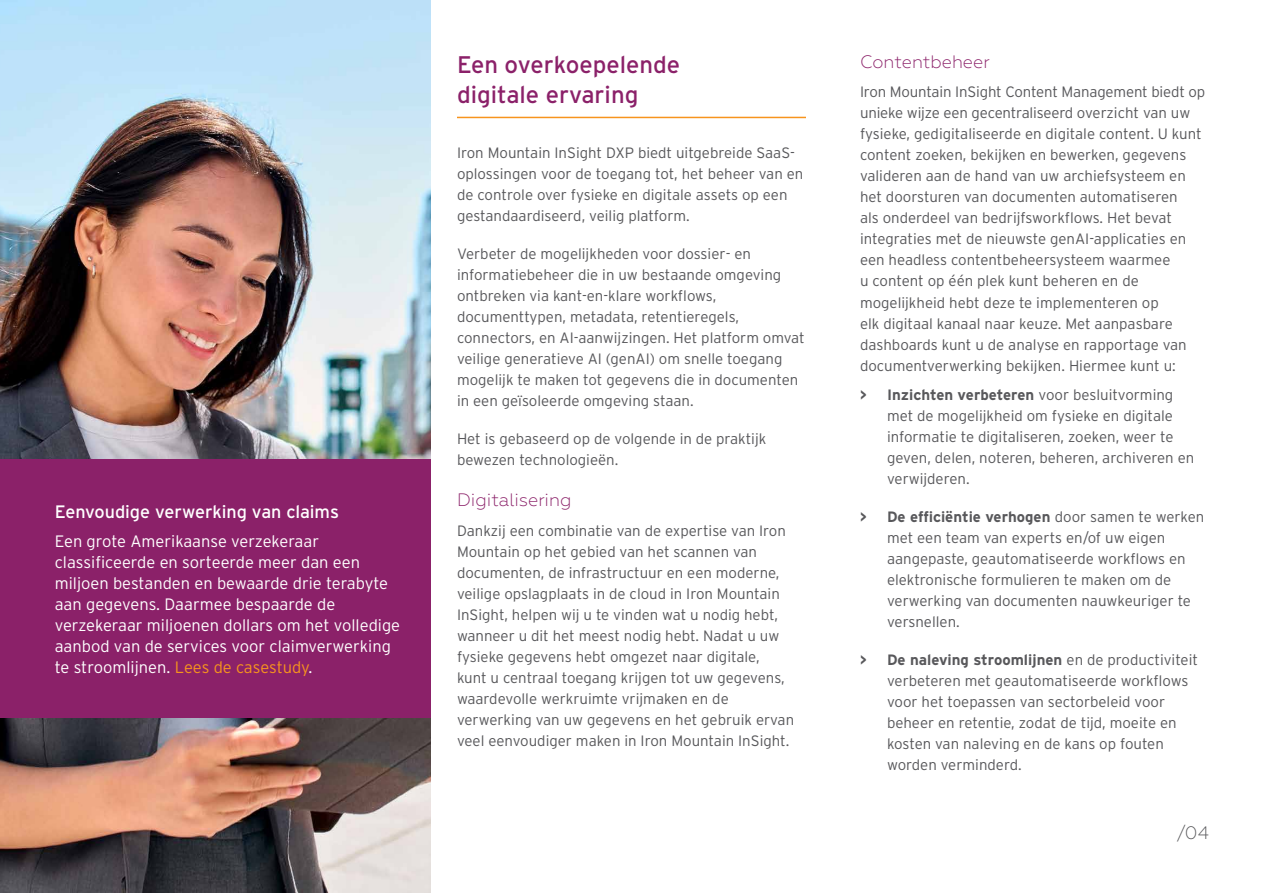
<style>
.page{position:relative;width:1263px;height:893px;background:#fff}
.page>*{position:absolute;margin:0;border:0;box-sizing:border-box;transform-origin:0 0}
.t1{font:24px/30px "Interstate";color:#8b2169}
.t2{font:18px "Interstate";letter-spacing:-.005em;color:#fff}
.t3{font:300 18px "Geometria";color:#8b2169}
.t4{font:300 18px "Geometria";color:#58585b}
.t5{font:300 16.5px/21px "Interstate";color:#fff}
.t6{font:300 15px/21px "Interstate";color:#58585b}
.s1{color:#f7941d}
.s2{font-weight:700}
</style>
<div class="page">
<img style="left:0;top:0;width:431px;height:893px">
<hr style="left:457px;top:117px;width:349px;height:1px;background:#f7941d">
<div style="left:0;top:459px;width:430px;height:259px;background:#8b2169"></div>
<p class="t2" style="left:55px;top:501px;width:286px">Eenvoudige verwerking van claims</p>
<p class="t5" style="left:55px;top:531px;width:347px">Een grote Amerikaanse verzekeraar classificeerde en sorteerde meer dan een miljoen bestanden en bewaarde drie terabyte aan gegevens. Daarmee bespaarde de verzekeraar miljoenen dollars om het volledige aanbod van de services voor claimverwerking te stroomlijnen. <span class="s1">Lees de casestudy</span>.</p>
<h1 class="t1" style="left:457px;top:50px;width:225px">Een overkoepelende digitale ervaring</h1>
<p class="t6" style="left:457px;top:142px;width:348px">Iron Mountain InSight DXP biedt uitgebreide SaaS&shy;oplossingen voor de toegang tot, het beheer van en de controle over fysieke en digitale assets op een gestandaardiseerd, veilig platform.</p>
<p class="t6" style="left:457px;top:243px;width:349px">Verbeter de mogelijkheden voor dossier- en informatiebeheer die in uw bestaande omgeving ontbreken via kant-en-klare workflows, documenttypen, metadata, retentieregels, connectors, en AI-aanwijzingen. Het platform omvat veilige generatieve AI (genAI) om snelle toegang mogelijk te maken tot gegevens die in documenten in een geïsoleerde omgeving staan.</p>
<p class="t6" style="left:457px;top:428px;width:311px">Het is gebaseerd op de volgende in de praktijk bewezen technologieën.</p>
<p class="t3" style="left:457px;top:489px;width:116px">Digitalisering</p>
<p class="t6" style="left:457px;top:520px;width:339px">Dankzij een combinatie van de expertise van Iron Mountain op het gebied van het scannen van documenten, de infrastructuur en een moderne, veilige opslagplaats in de cloud in Iron Mountain InSight, helpen wij u te vinden wat u nodig hebt, wanneer u dit het meest nodig hebt. Nadat u uw fysieke gegevens hebt omgezet naar digitale,<br>kunt u centraal toegang krijgen tot uw gegevens, waardevolle werkruimte vrijmaken en de verwerking van uw gegevens en het gebruik ervan veel eenvoudiger maken in Iron Mountain InSight.</p>
<p class="t3" style="left:860px;top:51px;width:131px">Contentbeheer</p>
<p class="t6" style="left:860px;top:82px;width:347px">Iron Mountain InSight Content Management biedt op unieke wijze een gecentraliseerd overzicht van uw fysieke, gedigitaliseerde en digitale content. U kunt content zoeken, bekijken en bewerken, gegevens valideren aan de hand van uw archiefsysteem en het doorsturen van documenten automatiseren<br>als onderdeel van bedrijfsworkflows. Het bevat integraties met de nieuwste genAI-applicaties en een headless contentbeheersysteem waarmee<br>u content op één plek kunt beheren en de mogelijkheid hebt deze te implementeren op<br>elk digitaal kanaal naar keuze. Met aanpasbare dashboards kunt u de analyse en rapportage van documentverwerking bekijken. Hiermee kunt u:</p>
<p class="t6" style="left:887px;top:384px;width:309px;text-indent:-27px"><span class="s2">&gt; Inzichten verbeteren</span> voor besluitvorming met de mogelijkheid om fysieke en digitale informatie te digitaliseren, zoeken, weer te geven, delen, noteren, beheren, archiveren en verwijderen.</p>
<p class="t6" style="left:887px;top:506px;width:319px;text-indent:-27px"><span class="s2">&gt; De efficiëntie verhogen</span> door samen te werken met een team van experts en/of uw eigen aangepaste, geautomatiseerde workflows en elektronische formulieren te maken om de verwerking van documenten nauwkeuriger te versnellen.</p>
<p class="t6" style="left:887px;top:649px;width:313px;text-indent:-27px"><span class="s2">&gt; De naleving stroomlijnen</span> en de productiviteit verbeteren met geautomatiseerde workflows voor het toepassen van sectorbeleid voor beheer en retentie, zodat de tijd, moeite en kosten van naleving en de kans op fouten worden verminderd.</p>
<p class="t4" style="left:1177px;top:822px;width:34px">/04</p>
</div>
